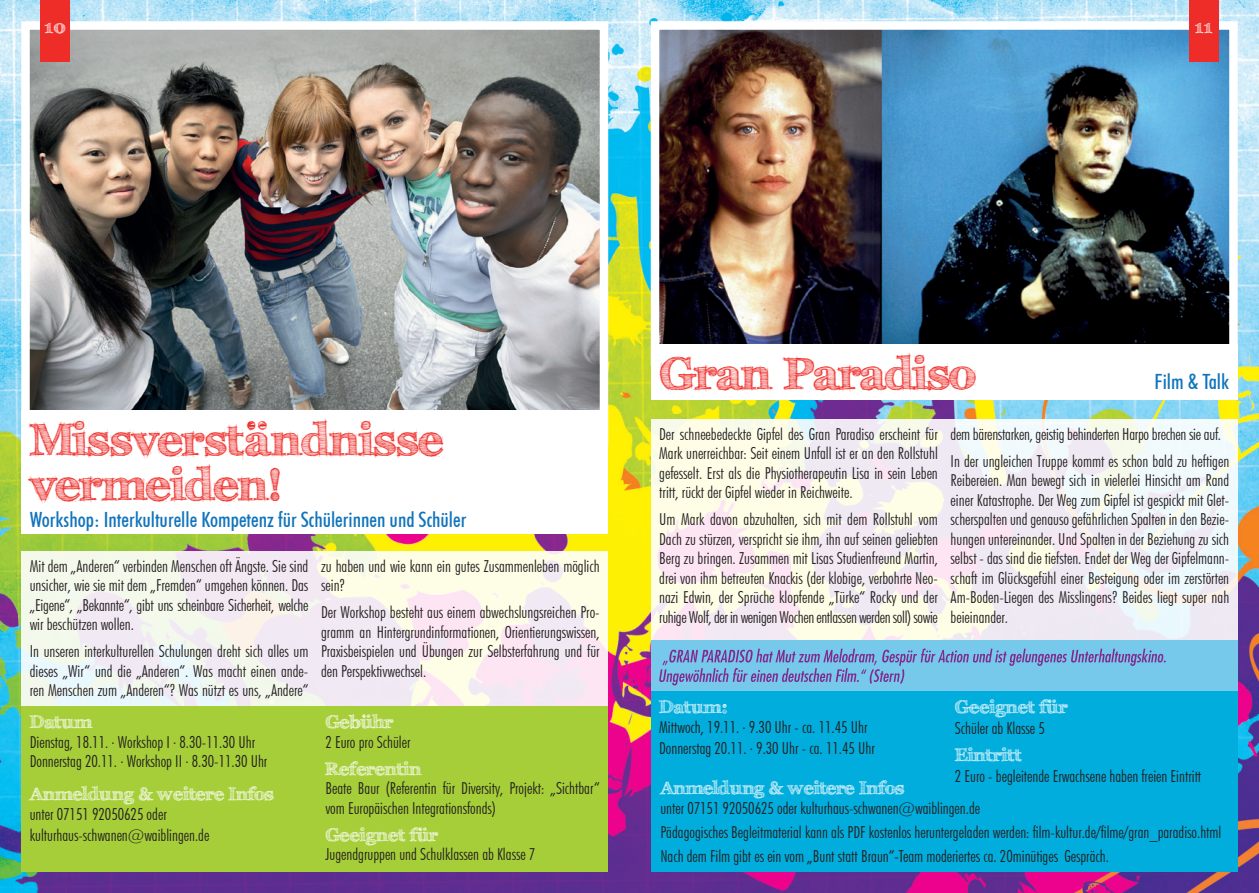
<style>
.page{position:relative;width:1259px;height:893px;background:#fff}
.page>*{position:absolute;margin:0;border:0;box-sizing:border-box;transform-origin:0 0}
.t1{font:700 45px "FFF Tusj";color:#ee2d28}
.t2{font:500 condensed 21px "Futura BT";color:#1074bc}
.t3{font:700 18px "FFF Tusj";color:#fff}
.t4{font:300 condensed 16.5px/19.5px "Futura BT";color:#231f20;text-align:justify}
</style>
<div class="page">
<img style="left:0;top:0;width:1259px;height:893px">
<svg style="left:21px;top:551px;width:587px;height:155px;background:#f5f1ee"></svg>
<img style="left:31px;top:31px;width:567px;height:379px">
<div style="left:21px;top:21px;width:587px;height:425px;border:9px solid #fff"></div>
<div style="left:21px;top:410px;width:587px;height:124px;background:#fff"></div>
<div style="left:21px;top:706px;width:587px;height:166px;background:#a6ce39"></div>
<div style="left:40px;top:0;width:30px;height:62px;background:#ee2d28"></div>
<img style="left:661px;top:31px;width:566px;height:313px">
<div style="left:651px;top:21px;width:586px;height:345px;border:9px solid #fff"></div>
<div style="left:651px;top:419px;width:586px;height:436px;background:linear-gradient(to right,#fdf3e8,#eef1f8)"></div>
<div style="left:651px;top:344px;width:586px;height:56px;background:#fff"></div>
<div style="left:651px;top:640px;width:586px;height:55px;background:#76c9ea"></div>
<svg style="left:659px;top:648px;width:506px;height:37px"></svg>
<div style="left:651px;top:691px;width:586px;height:181px;background:#01addd"></div>
<div style="left:1188px;top:0;width:30px;height:62px;background:#ee2d28"></div>
<p class="t3" style="left:45px;top:16px;width:23px">10</p>
<p class="t3" style="left:1194px;top:16px;width:19px">11</p>
<p class="t1" style="left:30px;top:413px;width:415px">Missverständnisse</p>
<p class="t1" style="left:30px;top:458px;width:254px">vermeiden!</p>
<p class="t2" style="left:30px;top:507px;width:438px">Workshop: Interkulturelle Kompetenz für Schülerinnen und Schüler</p>
<p class="t4" style="left:30px;top:556px;width:280px">Mit dem „Anderen“ verbinden Menschen oft Ängste. Sie sind unsicher, wie sie mit dem „Fremden“ umgehen können. Das „Eigene“, „Bekannte“, gibt uns scheinbare Sicherheit, welche wir beschützen wollen.</p>
<p class="t4" style="left:30px;top:641px;width:280px">In unseren interkulturellen Schulungen dreht sich alles um dieses „Wir“ und die „Anderen“. Was macht einen ande&shy;ren Menschen zum „Anderen“? Was nützt es uns, „Andere“</p>
<p class="t3" style="left:30px;top:711px;width:64px">Datum</p>
<p class="t4" style="left:30px;top:732px;width:227px">Dienstag, 18.11. . Workshop I . 8.30-11.30 Uhr</p>
<p class="t4" style="left:30px;top:751px;width:239px">Donnerstag 20.11. . Workshop II . 8.30-11.30 Uhr</p>
<p class="t3" style="left:30px;top:783px;width:245px">Anmeldung &amp; weitere Infos</p>
<p class="t4" style="left:30px;top:804px;width:138px">unter 07151 92050625 oder</p>
<p class="t4" style="left:30px;top:825px;width:181px">kulturhaus-schwanen@waiblingen.de</p>
<p class="t4" style="left:321px;top:556px;width:280px">zu haben und wie kann ein gutes Zusammenleben möglich sein?</p>
<p class="t4" style="left:321px;top:602px;width:280px">Der Workshop besteht aus einem abwechslungsreichen Pro&shy;gramm an Hintergrundinformationen, Orientierungswissen, Praxisbeispielen und Übungen zur Selbsterfahrung und für den Perspektivwechsel.</p>
<p class="t3" style="left:325px;top:711px;width:69px">Gebühr</p>
<p class="t4" style="left:325px;top:732px;width:87px">2 Euro pro Schüler</p>
<p class="t3" style="left:325px;top:758px;width:97px">Referentin</p>
<p class="t4" style="left:325px;top:778px;width:276px">Beate Baur (Referentin für Diversity, Projekt: „Sichtbar“ vom Europäischen Integrationsfonds)</p>
<p class="t3" style="left:325px;top:824px;width:114px">Geeignet für</p>
<p class="t4" style="left:325px;top:844px;width:211px">Jugendgruppen und Schulklassen ab Klasse 7</p>
<p class="t1" style="left:659px;top:347px;width:317px">Gran Paradiso</p>
<p class="t2" style="left:1154px;top:369px;width:76px">Film &amp; Talk</p>
<p class="t4" style="left:659px;top:424px;width:280px">Der schneebedeckte Gipfel des Gran Paradiso erscheint für Mark unerreichbar: Seit einem Unfall ist er an den Rollstuhl gefesselt. Erst als die Physiotherapeutin Lisa in sein Leben tritt, rückt der Gipfel wieder in Reichweite.</p>
<p class="t4" style="left:659px;top:510px;width:280px">Um Mark davon abzuhalten, sich mit dem Rollstuhl vom Dach zu stürzen, verspricht sie ihm, ihn auf seinen geliebten Berg zu bringen. Zusammen mit Lisas Studienfreund Martin, drei von ihm betreuten Knackis (der klobige, verbohrte Neo&shy;nazi Edwin, der Sprüche klopfende „Türke“ Rocky und der ruhige Wolf, der in wenigen Wochen entlassen werden soll) sowie</p>
<p class="t4" style="left:950px;top:424px;width:272px">dem bärenstarken, geistig behinderten Harpo brechen sie auf.</p>
<p class="t4" style="left:950px;top:451px;width:280px">In der ungleichen Truppe kommt es schon bald zu heftigen Reibereien. Man bewegt sich in vielerlei Hinsicht am Rand einer Katastrophe. Der Weg zum Gipfel ist gespickt mit Glet&shy;scherspalten und genauso gefährlichen Spalten in den Bezie&shy;hungen untereinander. Und Spalten in der Beziehung zu sich selbst - das sind die tiefsten. Endet der Weg der Gipfelmann&shy;schaft im Glücksgefühl einer Besteigung oder im zerstörten Am-Boden-Liegen des Misslingens? Beides liegt super nah beieinander.</p>
<p class="t3" style="left:955px;top:696px;width:114px">Geeignet für</p>
<p class="t4" style="left:955px;top:718px;width:91px">Schüler ab Klasse 5</p>
<p class="t3" style="left:955px;top:744px;width:68px">Eintritt</p>
<p class="t4" style="left:955px;top:766px;width:248px">2 Euro - begleitende Erwachsene haben freien Eintritt</p>
<p class="t3" style="left:659px;top:696px;width:70px">Datum:</p>
<p class="t4" style="left:659px;top:717px;width:210px">Mittwoch, 19.11. . 9.30 Uhr - ca. 11.45 Uhr</p>
<p class="t4" style="left:659px;top:738px;width:217px">Donnerstag 20.11. . 9.30 Uhr - ca. 11.45 Uhr</p>
<p class="t3" style="left:660px;top:777px;width:245px">Anmeldung &amp; weitere Infos</p>
<p class="t4" style="left:660px;top:798px;width:321px">unter 07151 92050625 oder kulturhaus-schwanen@waiblingen.de</p>
<p class="t4" style="left:660px;top:822px;width:562px">Pädagogisches Begleitmaterial kann als PDF kostenlos heruntergeladen werden: film-kultur.de/filme/gran_paradiso.html</p>
<p class="t4" style="left:660px;top:846px;width:450px">Nach dem Film gibt es ein vom „Bunt statt Braun“-Team moderiertes ca. 20minütiges Gespräch.</p>
</div>
